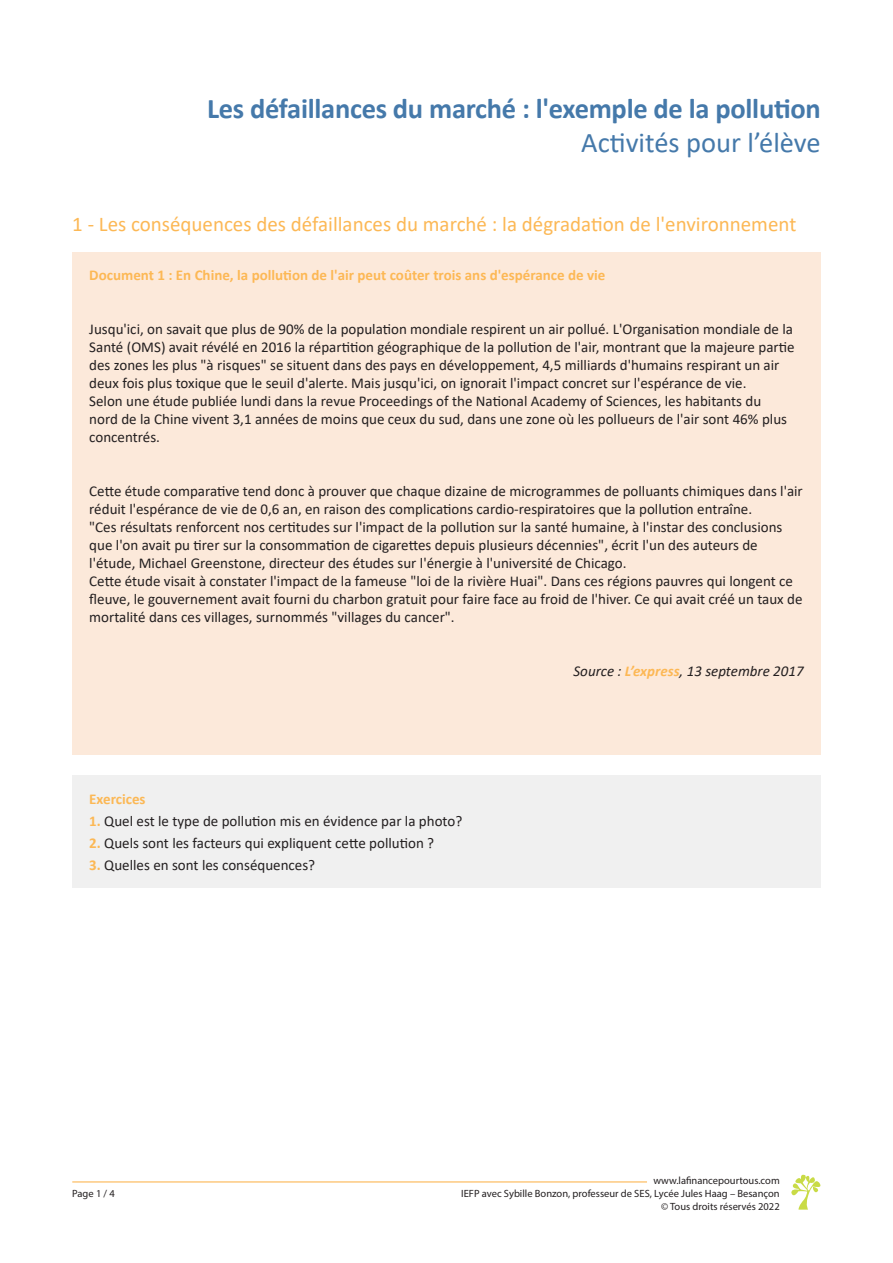
<style>
.page{position:relative;width:893px;height:1263px;background:#fff}
.page>*{position:absolute;margin:0;border:0;box-sizing:border-box;transform-origin:0 0}
.t1{font:700 28.5px "Calibri";letter-spacing:-.01em;color:#4579aa}
.t2{font:28.5px "Calibri";color:#4579aa}
.t3{font:21px "Calibri";color:#fcb855}
.t4{font:15px/18px "Calibri";color:#231f20}
.t5{font:700 15px "Calibri";color:#fcb855}
.t6{font:italic 15px "Calibri";color:#231f20}
.t7{font:10.5px/12.6px "Myriad Pro";color:#231f20;text-align:right}
.s1{font-weight:700;color:#fcb855}
</style>
<div class="page">
<hr style="left:72px;top:1181px;width:575px;height:1px;background:#fcb855">
<svg style="left:791px;top:1174px;width:30px;height:35px"></svg>
<div style="left:72px;top:252px;width:749px;height:502px;background:#fce9da"></div>
<div style="left:72px;top:775px;width:749px;height:112px;background:#f0f0f0"></div>
<p class="t1" style="left:207px;top:88px;width:615px">Les défaillances du marché : l'exemple de la pollution</p>
<p class="t2" style="left:581px;top:123px;width:241px">Activités pour l’élève</p>
<p class="t3" style="left:72px;top:210px;width:726px">1 - Les conséquences des défaillances du marché : la dégradation de l'environnement</p>
<p class="t5" style="left:89px;top:265px;width:518px">Document 1 : En Chine, la pollution de l'air peut coûter trois ans d'espérance de vie</p>
<p class="t4" style="left:89px;top:320px;width:707px">Jusqu'ici, on savait que plus de 90% de la population mondiale respirent un air pollué. L'Organisation mondiale de la Santé (OMS) avait révélé en 2016 la répartition géographique de la pollution de l'air, montrant que la majeure partie des zones les plus "à risques" se situent dans des pays en développement, 4,5 milliards d'humains respirant un air deux fois plus toxique que le seuil d'alerte. Mais jusqu'ici, on ignorait l'impact concret sur l'espérance de vie.</p>
<p class="t4" style="left:89px;top:392px;width:699px">Selon une étude publiée lundi dans la revue Proceedings of the National Academy of Sciences, les habitants du nord de la Chine vivent 3,1 années de moins que ceux du sud, dans une zone où les pollueurs de l'air sont 46% plus concentrés.</p>
<p class="t4" style="left:89px;top:482px;width:715px">Cette étude comparative tend donc à prouver que chaque dizaine de microgrammes de polluants chimiques dans l'air réduit l'espérance de vie de 0,6 an, en raison des complications cardio-respiratoires que la pollution entraîne.</p>
<p class="t4" style="left:89px;top:518px;width:695px">"Ces résultats renforcent nos certitudes sur l'impact de la pollution sur la santé humaine, à l'instar des conclusions que l'on avait pu tirer sur la consommation de cigarettes depuis plusieurs décennies", écrit l'un des auteurs de l'étude, Michael Greenstone, directeur des études sur l'énergie à l'université de Chicago.</p>
<p class="t4" style="left:89px;top:572px;width:715px">Cette étude visait à constater l'impact de la fameuse "loi de la rivière Huai". Dans ces régions pauvres qui longent ce fleuve, le gouvernement avait fourni du charbon gratuit pour faire face au froid de l'hiver. Ce qui avait créé un taux de mortalité dans ces villages, surnommés "villages du cancer".</p>
<p class="t5" style="left:89px;top:788px;width:58px">Exercices</p>
<p class="t4" style="left:89px;top:811px;width:375px"><span class="s1">1.</span> Quel est le type de pollution mis en évidence par la photo?</p>
<p class="t4" style="left:89px;top:834px;width:346px"><span class="s1">2.</span> Quels sont les facteurs qui expliquent cette pollution ?</p>
<p class="t4" style="left:89px;top:856px;width:227px"><span class="s1">3.</span> Quelles en sont les conséquences?</p>
<p class="t6" style="left:573px;top:661px;width:232px">Source : <span class="s1">L’express</span>, 13 septembre 2017</p>
<p class="t7" style="left:72px;top:1187px;width:44px">Page 1 / 4</p>
<p class="t7" style="left:461px;top:1174px;width:320px">www.lafinancepourtous.com<br>IEFP avec Sybille Bonzon, professeur de SES, Lycée Jules Haag – Besançon © Tous droits réservés 2022</p>
</div>
